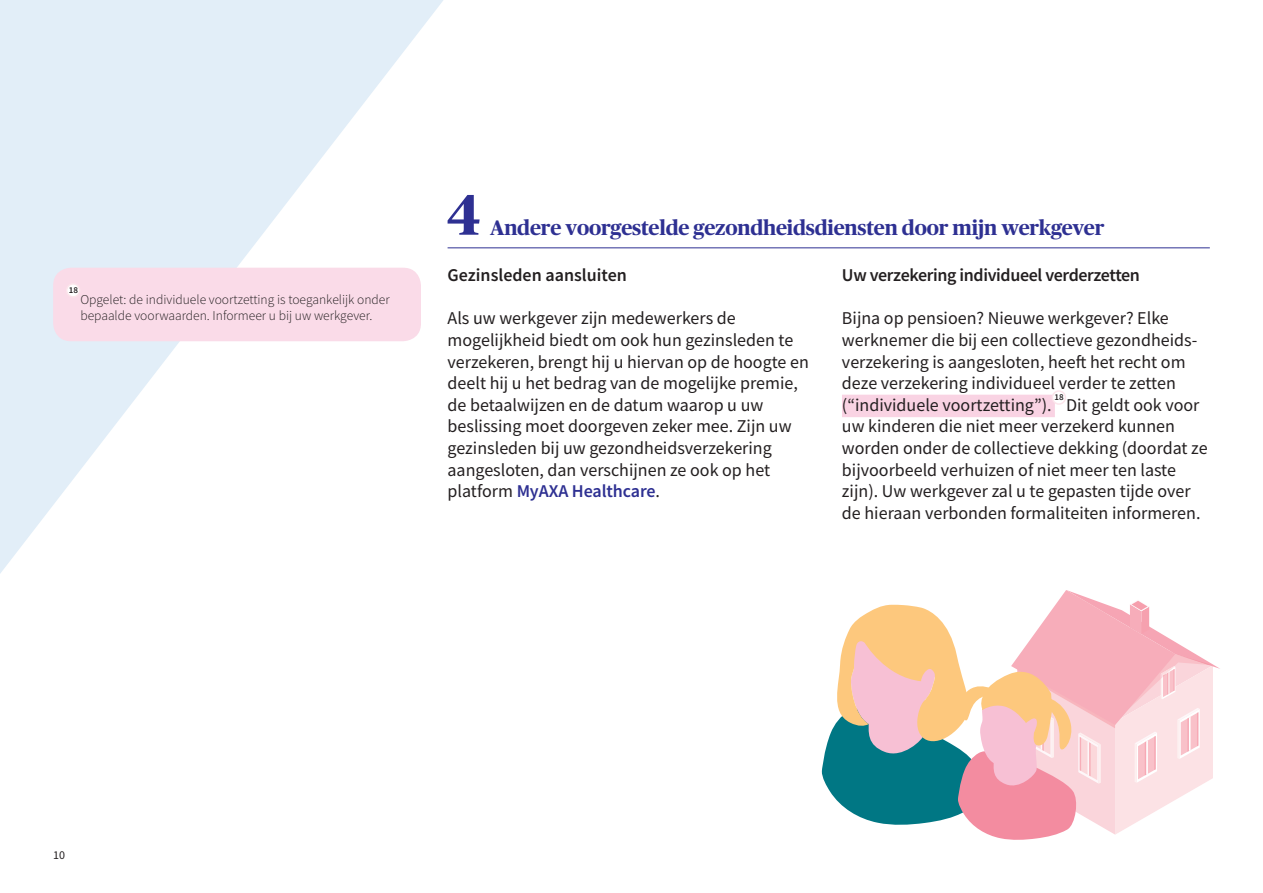
<style>
.page{position:relative;width:1263px;height:893px;background:#fff}
.page>*{position:absolute;margin:0;border:0;box-sizing:border-box;transform-origin:0 0}
.t1{font:700 57.3px "Publico Headline";color:#2e3092}
.t2{font:700 21px "Publico Headline";letter-spacing:-.01em;color:#2e3092}
.Subtitle{font:18px/21.6px "Source Sans Pro";color:#231f20}
.Subtitle-2{font:600 18px "Source Sans Pro";letter-spacing:-.02em;color:#231f20}
.Subtitle-3{font:600 18px "Source Sans Pro";color:#231f20}
.reference{font:300 13.5px/16.2px "Source Sans Pro";color:#231f20}
.pagination{font:12px "Source Sans Pro";color:#231f20}
.reference-2{font:600 9px "Source Sans Pro";color:#231f20}
.s1{font-weight:600;color:#2e3092}
</style>
<div class="page">
<svg style="left:0;top:0;width:443px;height:574px;fill:#e2eef8"></svg>
<svg style="left:822px;top:590px;width:398px;height:250px"></svg>
<div style="left:842px;top:395px;width:213px;height:22px;background:#f9d3e3"></div>
<div style="left:1052px;top:390px;width:14px;height:15px;border:2px solid #fce5eb;border-radius:50%"></div>
<hr style="left:448px;top:247px;width:762px;height:1px;background:#2e3092">
<div style="left:53px;top:268px;width:368px;height:73px;background:#fadbe8;border-radius:18px"></div>
<div style="left:67px;top:284px;width:13px;height:13px;background:#fff;border-radius:50%"></div>
<div style="left:66px;top:283px;width:14px;height:15px;border:2px solid #fce5eb;border-radius:50%"></div>
<p class="reference-2" style="left:69px;top:284px;width:11px">18</p>
<p class="reference" style="left:80px;top:291px;width:311px">Opgelet: de individuele voortzetting is toegankelijk onder bepaalde voorwaarden. Informeer u bij uw werkgever.</p>
<p class="t1" style="left:447px;top:173px;width:35px">4</p>
<p class="t2" style="left:490px;top:212px;width:616px">Andere voorgestelde gezondheidsdiensten door mijn werkgever</p>
<p class="Subtitle-3" style="left:448px;top:263px;width:181px">Gezinsleden aansluiten</p>
<p class="Subtitle" style="left:448px;top:307px;width:363px">Als uw werkgever zijn medewerkers de mogelijkheid biedt om ook hun gezinsleden te verzekeren, brengt hij u hiervan op de hoogte en deelt hij u het bedrag van de mogelijke premie, de betaalwijzen en de datum waarop u uw beslissing moet doorgeven zeker mee. Zijn uw gezinsleden bij uw gezondheidsverzekering aangesloten, dan verschijnen ze ook op het platform <span class="s1">MyAXA Healthcare</span>.</p>
<p class="Subtitle-2" style="left:842px;top:263px;width:300px">Uw verzekering individueel verderzetten</p>
<p class="Subtitle" style="left:842px;top:307px;width:357px">Bijna op pensioen? Nieuwe werkgever? Elke werknemer die bij een collectieve gezondheids&shy;verzekering is aangesloten, heeft het recht om deze verzekering individueel verder te zetten</p>
<p class="Subtitle" style="left:842px;top:394px;width:211px">(“individuele voortzetting”).</p>
<p class="reference-2" style="left:1054px;top:391px;width:11px">18</p>
<p class="Subtitle" style="left:1066px;top:394px;width:135px">Dit geldt ook voor</p>
<p class="Subtitle" style="left:842px;top:415px;width:367px">uw kinderen die niet meer verzekerd kunnen worden onder de collectieve dekking (doordat ze bijvoorbeeld verhuizen of niet meer ten laste zijn). Uw werkgever zal u te gepasten tijde over de hieraan verbonden formaliteiten informeren.</p>
<p class="pagination" style="left:53px;top:848px;width:13px">10</p>
</div>
